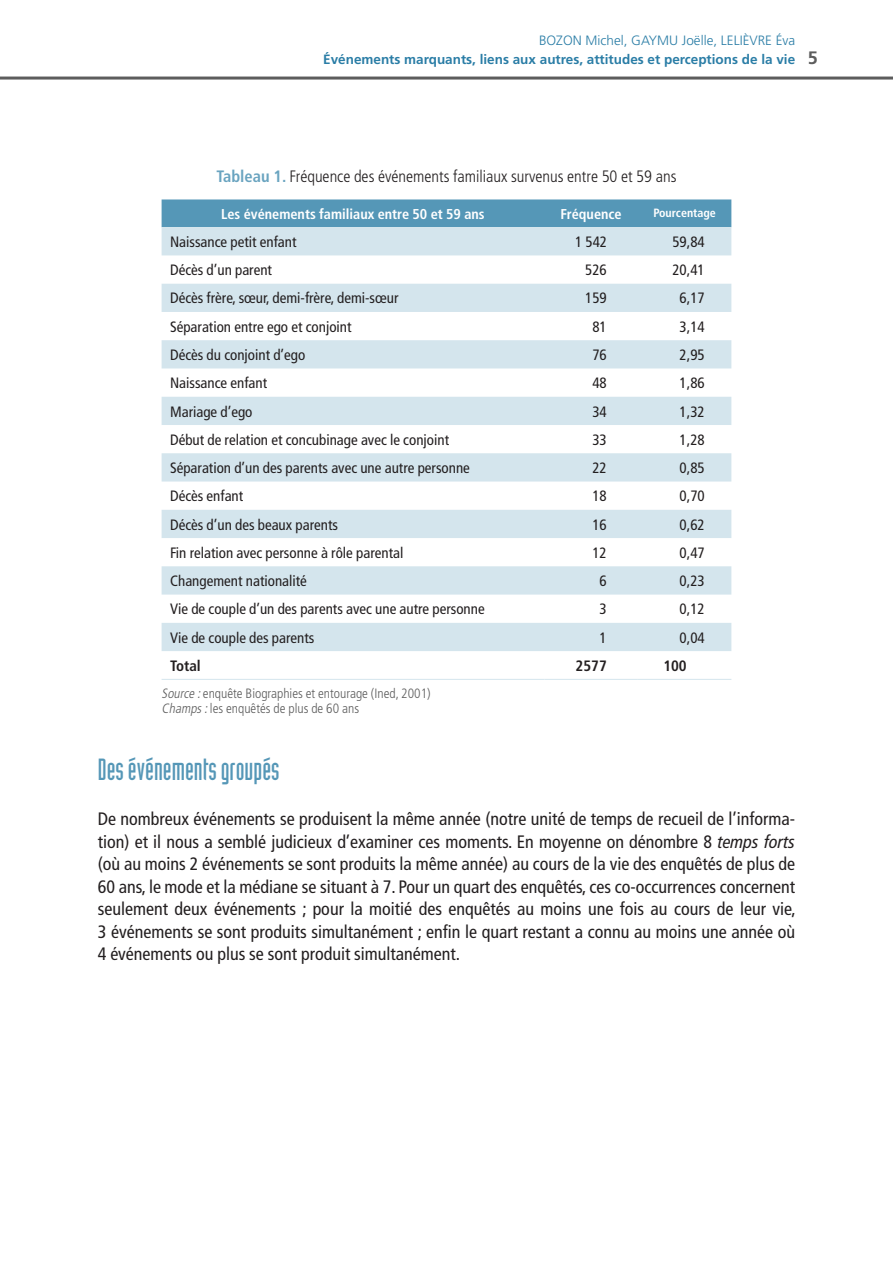
<style>
.page{position:relative;width:893px;height:1263px;background:#fff}
.page>*{position:absolute;margin:0;border:0;box-sizing:border-box;transform-origin:0 0}
.T2{font:30px "Industria Solid";color:#5597b7}
.Texte_courant{font:condensed 18px/22.5px "Frutiger LT Std";color:#231f20;text-align:justify}
.t1{font:700 18px "Frutiger LT Std";color:#5d5d5d}
.Tab_Fig_Titre{font:300 condensed 16.5px "Frutiger LT Std";color:#231f20}
.Tab_Texte_Fàg{font:condensed 15px "Frutiger LT Std";color:#231f20}
.Tab_Texte{font:condensed 15px "Frutiger LT Std";color:#231f20}
.Tab_Texte-2{font:700 condensed 15px "Frutiger LT Std";color:#231f20}
.Tab_Texte_Fàg-2{font:700 condensed 15px "Frutiger LT Std";color:#231f20}
.Tab_Tétière{font:700 condensed 14.25px "Frutiger LT Std";color:#fff}
.Tab_Source{font:300 condensed 13.5px "Frutiger LT Std";color:#5d5d5d}
.t2{font:700 13.5px "Frutiger LT Std";color:#2a7da6}
.t3{font:300 13.5px "Frutiger LT Std";color:#2a7da6}
.Tab_Tétière-2{font:700 condensed 12px "Frutiger LT Std";color:#fff}
.s1{font-weight:700;color:#6aa4c0}
.s2{font-style:italic}
.s3{font-family:"Frutiger LT Com";font-style:italic}
</style>
<div class="page">
<hr style="left:0;top:77px;width:893px;height:3px;background:#5d5d5d">
<div style="left:162px;top:199px;width:569px;height:28px;background:#5597b7"></div>
<svg style="left:162px;top:227px;width:569px;height:424px;fill:#d4e5ed"></svg>
<hr style="left:162px;top:679px;width:382px;height:1px;background:#d4e5ed">
<hr style="left:544px;top:679px;width:94px;height:1px;background:#d4e5ed">
<hr style="left:638px;top:679px;width:93px;height:1px;background:#d4e5ed">
<p class="t3" style="left:539px;top:33px;width:258px">BOZON Michel, GAYMU Joëlle, LELIÈVRE Éva</p>
<p class="t2" style="left:323px;top:51px;width:473px">Événements marquants, liens aux autres, attitudes et perceptions de la vie</p>
<p class="t1" style="left:808px;top:47px;width:12px">5</p>
<p class="Tab_Fig_Titre" style="left:216px;top:167px;width:461px"><span class="s1">Tableau 1.</span> Fréquence des événements familiaux survenus entre 50 et 59 ans</p>
<p class="Tab_Tétière" style="left:221px;top:205px;width:265px">Les événements familiaux entre 50 et 59 ans</p>
<p class="Tab_Tétière" style="left:560px;top:205px;width:63px">Fréquence</p>
<p class="Tab_Tétière-2" style="left:653px;top:206px;width:64px">Pourcentage</p>
<p class="Tab_Texte_Fàg" style="left:170px;top:233px;width:128px">Naissance petit enfant</p>
<p class="Tab_Texte" style="left:575px;top:233px;width:34px">1 542</p>
<p class="Tab_Texte" style="left:672px;top:233px;width:34px">59,84</p>
<p class="Tab_Texte_Fàg" style="left:170px;top:261px;width:103px">Décès d’un parent</p>
<p class="Tab_Texte" style="left:585px;top:261px;width:23px">526</p>
<p class="Tab_Texte" style="left:672px;top:261px;width:34px">20,41</p>
<p class="Tab_Texte_Fàg" style="left:170px;top:289px;width:230px">Décès frère, sœur, demi-frère, demi-sœur</p>
<p class="Tab_Texte" style="left:585px;top:289px;width:23px">159</p>
<p class="Tab_Texte" style="left:679px;top:289px;width:27px">6,17</p>
<p class="Tab_Texte_Fàg" style="left:170px;top:318px;width:183px">Séparation entre ego et conjoint</p>
<p class="Tab_Texte" style="left:592px;top:318px;width:16px">81</p>
<p class="Tab_Texte" style="left:679px;top:318px;width:27px">3,14</p>
<p class="Tab_Texte_Fàg" style="left:170px;top:346px;width:137px">Décès du conjoint d’ego</p>
<p class="Tab_Texte" style="left:592px;top:346px;width:16px">76</p>
<p class="Tab_Texte" style="left:679px;top:346px;width:27px">2,95</p>
<p class="Tab_Texte_Fàg" style="left:170px;top:374px;width:99px">Naissance enfant</p>
<p class="Tab_Texte" style="left:592px;top:374px;width:16px">48</p>
<p class="Tab_Texte" style="left:679px;top:374px;width:27px">1,86</p>
<p class="Tab_Texte_Fàg" style="left:170px;top:403px;width:84px">Mariage d’ego</p>
<p class="Tab_Texte" style="left:592px;top:403px;width:16px">34</p>
<p class="Tab_Texte" style="left:679px;top:403px;width:27px">1,32</p>
<p class="Tab_Texte_Fàg" style="left:170px;top:431px;width:281px">Début de relation et concubinage avec le conjoint</p>
<p class="Tab_Texte" style="left:592px;top:431px;width:16px">33</p>
<p class="Tab_Texte" style="left:679px;top:431px;width:27px">1,28</p>
<p class="Tab_Texte_Fàg" style="left:170px;top:459px;width:301px">Séparation d’un des parents avec une autre personne</p>
<p class="Tab_Texte" style="left:592px;top:459px;width:16px">22</p>
<p class="Tab_Texte" style="left:679px;top:459px;width:27px">0,85</p>
<p class="Tab_Texte_Fàg" style="left:170px;top:487px;width:75px">Décès enfant</p>
<p class="Tab_Texte" style="left:592px;top:487px;width:16px">18</p>
<p class="Tab_Texte" style="left:679px;top:487px;width:27px">0,70</p>
<p class="Tab_Texte_Fàg" style="left:170px;top:516px;width:169px">Décès d’un des beaux parents</p>
<p class="Tab_Texte" style="left:592px;top:516px;width:16px">16</p>
<p class="Tab_Texte" style="left:679px;top:516px;width:27px">0,62</p>
<p class="Tab_Texte_Fàg" style="left:170px;top:544px;width:235px">Fin relation avec personne à rôle parental</p>
<p class="Tab_Texte" style="left:592px;top:544px;width:16px">12</p>
<p class="Tab_Texte" style="left:679px;top:544px;width:27px">0,47</p>
<p class="Tab_Texte_Fàg" style="left:170px;top:572px;width:138px">Changement nationalité</p>
<p class="Tab_Texte" style="left:600px;top:572px;width:9px">6</p>
<p class="Tab_Texte" style="left:679px;top:572px;width:27px">0,23</p>
<p class="Tab_Texte_Fàg" style="left:170px;top:600px;width:316px">Vie de couple d’un des parents avec une autre personne</p>
<p class="Tab_Texte" style="left:600px;top:600px;width:9px">3</p>
<p class="Tab_Texte" style="left:679px;top:600px;width:27px">0,12</p>
<p class="Tab_Texte_Fàg" style="left:170px;top:629px;width:146px">Vie de couple des parents</p>
<p class="Tab_Texte" style="left:600px;top:629px;width:9px">1</p>
<p class="Tab_Texte" style="left:679px;top:629px;width:27px">0,04</p>
<p class="Tab_Texte_Fàg-2" style="left:170px;top:657px;width:32px">Total</p>
<p class="Tab_Texte-2" style="left:576px;top:657px;width:33px">2577</p>
<p class="Tab_Texte-2" style="left:663px;top:657px;width:25px">100</p>
<p class="Tab_Source" style="left:162px;top:686px;width:271px"><span class="s2">Source :</span>enquête Biographies et entourage (Ined, 2001)</p>
<p class="Tab_Source" style="left:162px;top:700px;width:199px"><span class="s2">Champs:</span>les enquêtés de plus de 60 ans</p>
<p class="T2" style="left:98px;top:753px;width:183px">Des événements groupés</p>
<p class="Texte_courant" style="left:98px;top:808px;width:700px">De nombreux événements se produisent la même année (notre unité de temps de recueil de l’informa&shy;tion) et il nous a semblé judicieux d’examiner ces moments. En moyenne on dénombre 8 <span class="s3">temps forts </span>(où au moins 2 événements se sont produits la même année) au cours de la vie des enquêtés de plus de 60 ans, le mode et la médiane se situant à 7. Pour un quart des enquêtés, ces co-occurrences concernent seulement deux événements ; pour la moitié des enquêtés au moins une fois au cours de leur vie, 3 événements se sont produits simultanément ; enfin le quart restant a connu au moins une année où 4 événements ou plus se sont produit simultanément.</p>
</div>
